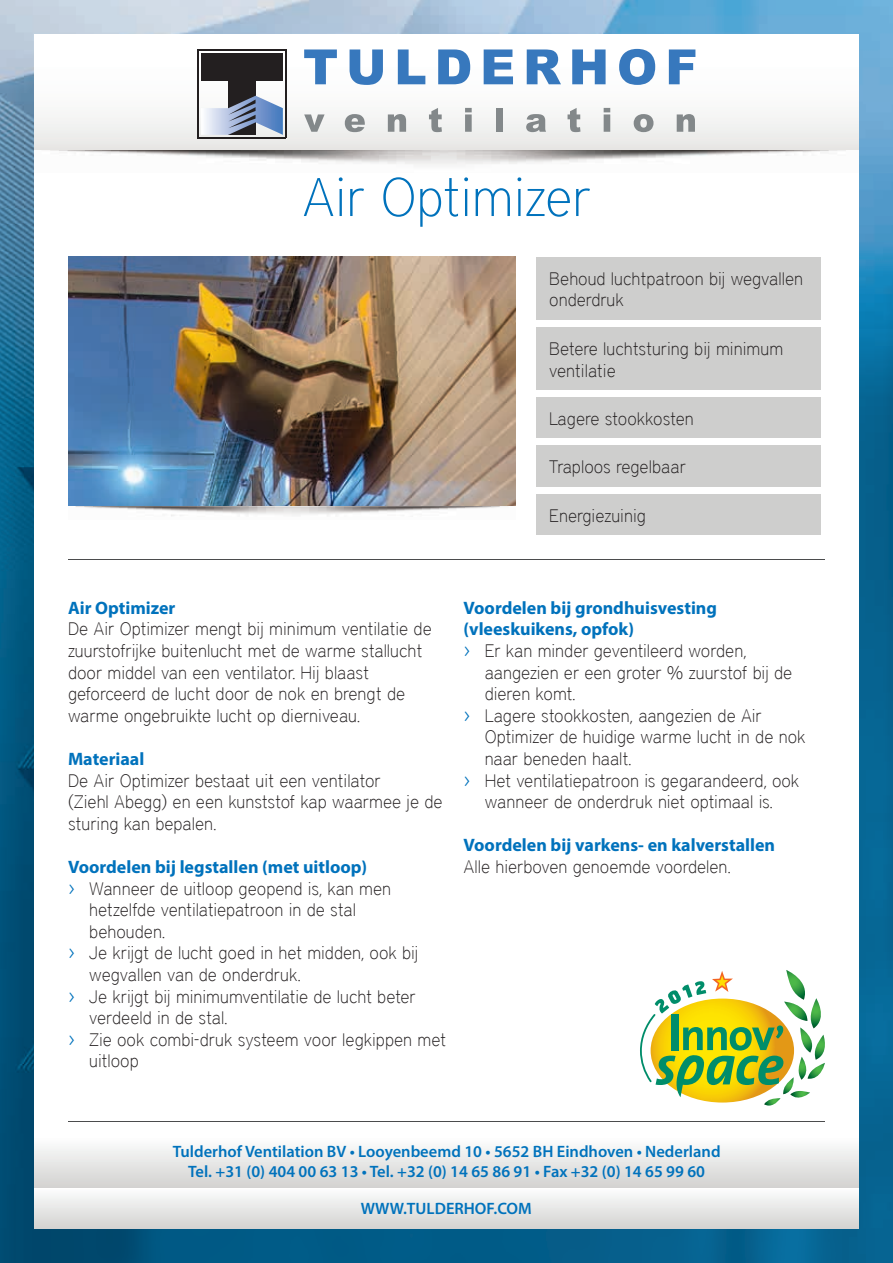
<style>
.page{position:relative;width:893px;height:1263px;background:#fff}
.page>*{position:absolute;margin:0;border:0;box-sizing:border-box;transform-origin:0 0}
.t1{font:100 54px "District";color:#0072bc}
.t2{font:100 18px/21.6px "District";color:#231f20}
.t3{font:700 18px/21.6px "Myriad Pro";color:#0072bc}
.t4{font:600 16.5px/19.8px "Myriad Pro";color:#0072bc;text-align:center}
.s1{font-family:"Gotham";font-weight:300;font-size:22.5px;color:#0072bc}
</style>
<div class="page">
<img style="left:0;top:0;width:893px;height:104px">
<img style="left:0;top:104px;width:51px;height:1159px">
<img style="left:842px;top:104px;width:51px;height:1159px">
<img style="left:51px;top:1229px;width:791px;height:34px">
<div style="left:34px;top:68px;width:825px;height:1161px;background:#fff"></div>
<img style="left:34px;top:149px;width:825px;height:16px">
<div style="left:34px;top:34px;width:825px;height:115px;background:linear-gradient(to bottom,#fff,#ebebea)"></div>
<hr style="left:285px;top:49px;width:1px;height:89px;background:#231f20">
<hr style="left:198px;top:49px;width:1px;height:89px;background:#231f20">
<hr style="left:198px;top:137px;width:88px;height:1px;background:#231f20">
<hr style="left:198px;top:49px;width:88px;height:2px;background:#231f20">
<div style="left:201px;top:53px;width:82px;height:27px;background:#231f20"></div>
<div style="left:228px;top:53px;width:28px;height:82px;background:#231f20"></div>
<svg style="left:201px;top:96px;width:82px;height:39px"></svg>
<svg style="left:304px;top:49px;width:391px;height:36px"></svg>
<svg style="left:304px;top:114px;width:21px;height:18px"></svg>
<svg style="left:345px;top:114px;width:20px;height:18px"></svg>
<svg style="left:388px;top:114px;width:18px;height:18px"></svg>
<svg style="left:429px;top:108px;width:13px;height:24px"></svg>
<svg style="left:465px;top:108px;width:7px;height:24px"></svg>
<div style="left:496px;top:108px;width:7px;height:24px;background:#83888a"></div>
<svg style="left:526px;top:114px;width:20px;height:18px"></svg>
<svg style="left:567px;top:108px;width:13px;height:24px"></svg>
<svg style="left:604px;top:108px;width:6px;height:24px"></svg>
<svg style="left:634px;top:114px;width:19px;height:18px"></svg>
<svg style="left:677px;top:114px;width:18px;height:18px"></svg>
<div style="left:34px;top:1188px;width:825px;height:41px;background:linear-gradient(to bottom,#fcfdfe,#d3d2d0)"></div>
<div style="left:34px;top:1137px;width:825px;height:51px;background:linear-gradient(to bottom,#fefefe,#d2d2d0)"></div>
<hr style="left:68px;top:559px;width:757px;height:1px;background:#4b4c4d">
<hr style="left:68px;top:1121px;width:757px;height:1px;background:#4b4c4d">
<svg style="left:640px;top:970px;width:185px;height:135px"></svg>
<img style="left:75px;top:506px;width:433px;height:10px">
<img style="left:68px;top:256px;width:448px;height:250px">
<div style="left:536px;top:257px;width:285px;height:278px;background:#cececd"></div>
<div style="left:529px;top:390px;width:298px;height:6px;background:#fff"></div>
<div style="left:529px;top:439px;width:298px;height:6px;background:#fff"></div>
<div style="left:529px;top:487px;width:298px;height:6px;background:#fff"></div>
<div style="left:529px;top:320px;width:298px;height:6px;background:#fff"></div>
<h1 class="t1" style="left:302px;top:166px;width:290px">Air Optimizer</h1>
<p class="t2" style="left:549px;top:268px;width:255px">Behoud luchtpatroon bij wegvallen onderdruk</p>
<p class="t2" style="left:549px;top:338px;width:236px">Betere luchtsturing bij minimum ventilatie</p>
<p class="t2" style="left:549px;top:408px;width:146px">Lagere stookkosten</p>
<p class="t2" style="left:549px;top:456px;width:138px">Traploos regelbaar</p>
<p class="t2" style="left:549px;top:505px;width:98px">Energiezuinig</p>
<p class="t3" style="left:68px;top:596px;width:109px">Air Optimizer</p>
<p class="t2" style="left:68px;top:618px;width:365px">De Air Optimizer mengt bij minimum ventilatie de zuurstofrijke buitenlucht met de warme stallucht door middel van een ventilator. Hij blaast geforceerd de lucht door de nok en brengt de warme ongebruikte lucht op dierniveau.</p>
<p class="t3" style="left:68px;top:747px;width:78px">Materiaal</p>
<p class="t2" style="left:68px;top:769px;width:376px">De Air Optimizer bestaat uit een ventilator<br>(Ziehl Abegg) en een kunststof kap waarmee je de sturing kan bepalen.</p>
<p class="t3" style="left:68px;top:855px;width:301px">Voordelen bij legstallen (met uitloop)</p>
<p class="t2" style="left:68px;top:877px;width:325px"><span class="s1">›</span> Wanneer de uitloop geopend is, kan men</p>
<p class="t2" style="left:89px;top:899px;width:268px">hetzelfde ventilatiepatroon in de stal</p>
<p class="t2" style="left:89px;top:920px;width:77px">behouden.</p>
<p class="t2" style="left:68px;top:942px;width:352px"><span class="s1">›</span> Je krijgt de lucht goed in het midden, ook bij</p>
<p class="t2" style="left:89px;top:964px;width:213px">wegvallen van de onderdruk.</p>
<p class="t2" style="left:68px;top:985px;width:349px"><span class="s1">›</span> Je krijgt bij minimumventilatie de lucht beter</p>
<p class="t2" style="left:89px;top:1007px;width:140px">verdeeld in de stal.</p>
<p class="t2" style="left:68px;top:1028px;width:380px"><span class="s1">›</span> Zie ook combi-druk systeem voor legkippen met</p>
<p class="t2" style="left:89px;top:1050px;width:51px">uitloop</p>
<p class="t3" style="left:463px;top:596px;width:255px">Voordelen bij grondhuisvesting (vleeskuikens, opfok)</p>
<p class="t2" style="left:463px;top:640px;width:284px"><span class="s1">›</span> Er kan minder geventileerd worden,</p>
<p class="t2" style="left:485px;top:661px;width:309px">aangezien er een groter % zuurstof bij de</p>
<p class="t2" style="left:485px;top:683px;width:92px">dieren komt.</p>
<p class="t2" style="left:463px;top:704px;width:300px"><span class="s1">›</span> Lagere stookkosten, aangezien de Air</p>
<p class="t2" style="left:485px;top:726px;width:322px">Optimizer de huidige warme lucht in de nok</p>
<p class="t2" style="left:485px;top:748px;width:148px">naar beneden haalt.</p>
<p class="t2" style="left:463px;top:769px;width:337px"><span class="s1">›</span> Het ventilatiepatroon is gegarandeerd, ook</p>
<p class="t2" style="left:485px;top:791px;width:290px">wanneer de onderdruk niet optimaal is.</p>
<p class="t3" style="left:463px;top:834px;width:313px">Voordelen bij varkens- en kalverstallen</p>
<p class="t2" style="left:463px;top:856px;width:269px">Alle hierboven genoemde voordelen.</p>
<p class="t4" style="left:173px;top:1141px;width:549px">Tulderhof Ventilation BV • Looyenbeemd 10 • 5652 BH Eindhoven • Nederland<br>Tel. +31 (0) 404 00 63 13 • Tel. +32 (0) 14 65 86 91 • Fax +32 (0) 14 65 99 60</p>
<p class="t4" style="left:361px;top:1198px;width:173px">WWW.TULDERHOF.COM</p>
</div>
